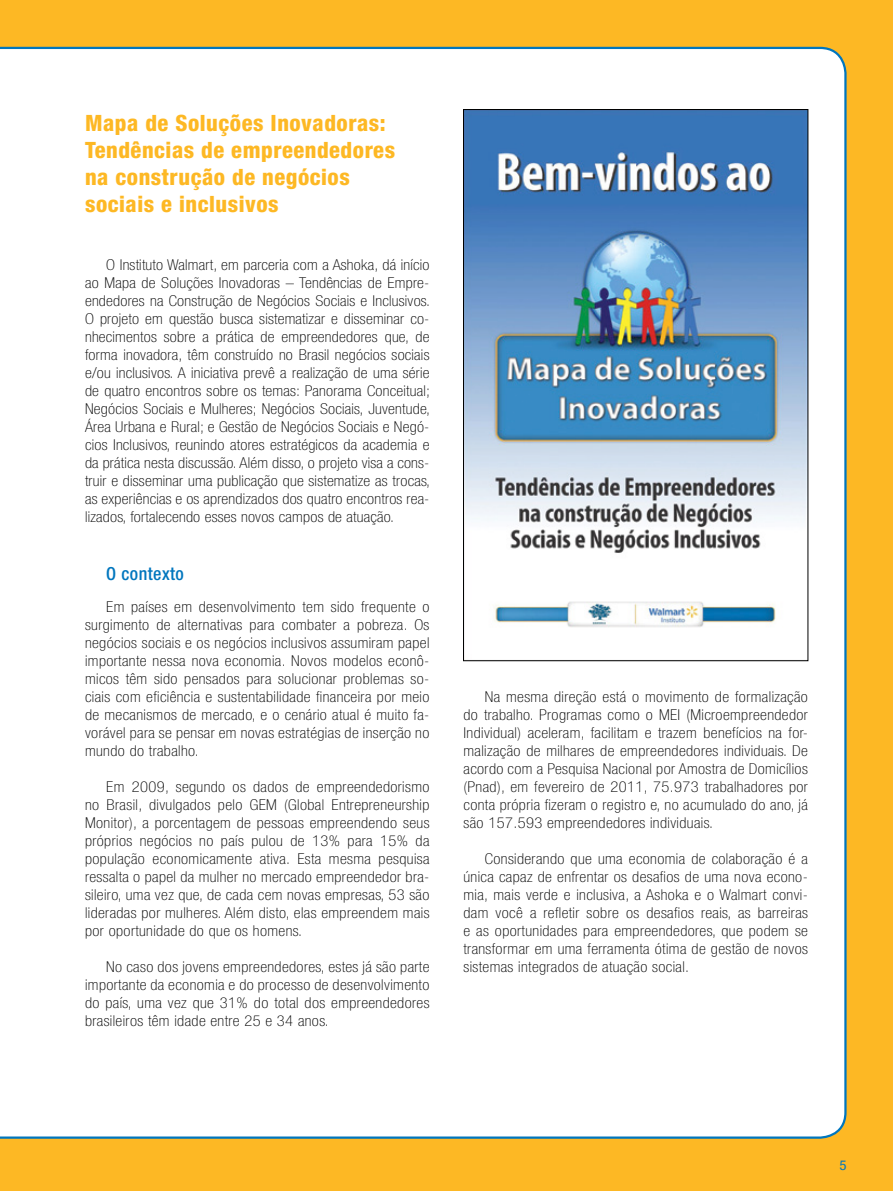
<style>
.page{position:relative;width:893px;height:1191px;background:#fdb824}
.page>*{position:absolute;margin:0;border:0;box-sizing:border-box;transform-origin:0 0}
.Tit-Cabeça{font:800 condensed 22.5px/27px "Helvetica Neue LT Std";letter-spacing:.025em;color:#fdb824}
.Subtit-gráf{font:500 condensed 18px "Helvetica Neue LT Std";letter-spacing:.025em;color:#0076be}
.txt{font:100 condensed 15px/18px "Helvetica Neue LT Std";letter-spacing:.025em;color:#000;text-align:justify;scale:1.1 1}
.txt-2{font:condensed 13.5px "Helvetica Neue LT Std";color:#0076be;scale:1.1 1}
</style>
<div class="page">
<div style="left:0;top:47px;width:847px;height:1091px;background:#fff"></div>
<img style="left:465px;top:111px;width:341px;height:548px">
<p class="Tit-Cabeça" style="left:85px;top:109px;width:302px">Mapa de Soluções Inovadoras:</p>
<p class="Tit-Cabeça" style="left:85px;top:136px;width:312px">Tendências de empreendedores na construção de negócios sociais e inclusivos</p>
<p class="txt" style="left:85px;top:256px;width:315px;text-indent:21px">O Instituto Walmart, em parceria com a Ashoka, dá início ao Mapa de Soluções Inovadoras – Tendências de Empre&shy;endedores na Construção de Negócios Sociais e Inclusivos.<br>O projeto em questão busca sistematizar e disseminar co&shy;nhecimentos sobre a prática de empreendedores que, de forma inovadora, têm construído no Brasil negócios sociais e/ou inclusivos. A iniciativa prevê a realização de uma série de quatro encontros sobre os temas: Panorama Conceitual; Negócios Sociais e Mulheres; Negócios Sociais, Juventude, Área Urbana e Rural; e Gestão de Negócios Sociais e Negó&shy;cios Inclusivos, reunindo atores estratégicos da academia e da prática nesta discussão. Além disso, o projeto visa a cons&shy;truir e disseminar uma publicação que sistematize as trocas, as experiências e os aprendizados dos quatro encontros rea&shy;lizados, fortalecendo esses novos campos de atuação.</p>
<p class="Subtit-gráf" style="left:106px;top:562px;width:79px">O contexto</p>
<p class="txt" style="left:85px;top:598px;width:315px;text-indent:21px">Em países em desenvolvimento tem sido frequente o surgimento de alternativas para combater a pobreza. Os negócios sociais e os negócios inclusivos assumiram papel importante nessa nova economia. Novos modelos econô&shy;micos têm sido pensados para solucionar problemas so&shy;ciais com eficiência e sustentabilidade financeira por meio de mecanismos de mercado, e o cenário atual é muito fa&shy;vorável para se pensar em novas estratégias de inserção no mundo do trabalho.</p>
<p class="txt" style="left:85px;top:778px;width:315px;text-indent:21px">Em 2009, segundo os dados de empreendedorismo no Brasil, divulgados pelo GEM (Global Entrepreneurship Monitor), a porcentagem de pessoas empreendendo seus próprios negócios no país pulou de 13% para 15% da população economicamente ativa. Esta mesma pesquisa ressalta o papel da mulher no mercado empreendedor bra&shy;sileiro, uma vez que, de cada cem novas empresas, 53 são lideradas por mulheres. Além disto, elas empreendem mais por oportunidade do que os homens.</p>
<p class="txt" style="left:85px;top:958px;width:315px;text-indent:21px">No caso dos jovens empreendedores, estes já são parte importante da economia e do processo de desenvolvimento do país, uma vez que 31% do total dos empreendedores brasileiros têm idade entre 25 e 34 anos.</p>
<p class="txt" style="left:463px;top:688px;width:315px;text-indent:21px">Na mesma direção está o movimento de formalização do trabalho. Programas como o MEI (Microempreendedor Individual) aceleram, facilitam e trazem benefícios na for&shy;malização de milhares de empreendedores individuais. De acordo com a Pesquisa Nacional por Amostra de Domicílios (Pnad), em fevereiro de 2011, 75.973 trabalhadores por conta própria fizeram o registro e, no acumulado do ano, já são 157.593 empreendedores individuais.</p>
<p class="txt" style="left:463px;top:850px;width:315px;text-indent:21px">Considerando que uma economia de colaboração é a única capaz de enfrentar os desafios de uma nova econo&shy;mia, mais verde e inclusiva, a Ashoka e o Walmart convi&shy;dam você a refletir sobre os desafios reais, as barreiras e as oportunidades para empreendedores, que podem se transformar em uma ferramenta ótima de gestão de novos sistemas integrados de atuação social.</p>
<p class="txt-2" style="left:839px;top:1157px;width:8px">5</p>
</div>
